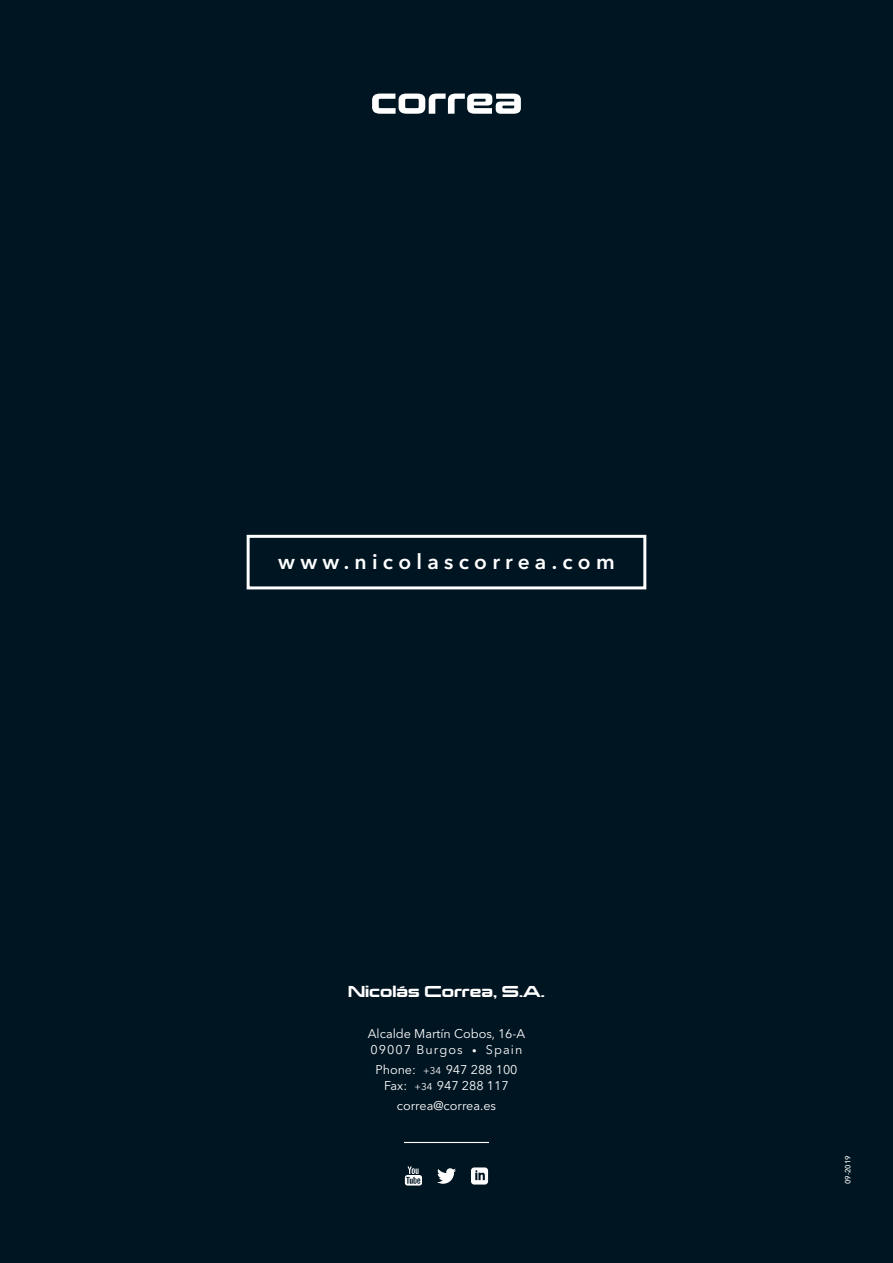
<style>
.page{position:relative;width:893px;height:1263px;background:#001522}
.page>*{position:absolute;margin:0;border:0;box-sizing:border-box;transform-origin:0 0}
.t1{font:600 21px "Avenir Next";letter-spacing:.25em;color:#fff}
.t2{font:13.8px "Korataki";color:#fff}
.t3{font:12.6px/15.6px "Avenir Next";color:#fff}
.t4{font:500 7.5px "Avenir Next";color:#fff}
.s1{font-size:9.15px}
.s2{font-size:9.75px}
</style>
<div class="page">
<svg style="left:372px;top:94px;width:149px;height:20px"></svg>
<svg style="left:405px;top:1166px;width:17px;height:19px"></svg>
<svg style="left:437px;top:1168px;width:19px;height:16px"></svg>
<svg style="left:471px;top:1167px;width:17px;height:17px"></svg>
<hr style="left:404px;top:1142px;width:85px;height:1px;background:#fff">
<div style="left:247px;top:535px;width:399px;height:54px;border:3px solid #fff"></div>
<h1 class="t1" style="left:278px;top:549px;width:338px">www.nicolascorrea.com</h1>
<p class="t2" style="left:348px;top:984px;width:198px">Nicolás Correa, S.A.</p>
<p class="t3" style="left:368px;top:1027px;width:159px">Alcalde Martín Cobos, 16-A<br>09007 Burgos <span class="s1">•</span> Spain</p>
<p class="t3" style="left:375px;top:1063px;width:144px;text-align:center">Phone: <span class="s2">+34</span> 947 288 100<br>Fax: <span class="s2">+34</span> 947 288 117</p>
<p class="t3" style="left:397px;top:1099px;width:101px">correa@correa.es</p>
<p class="t4" style="left:843px;top:1184px;width:31px;rotate:-90deg">09-2019</p>
</div>
